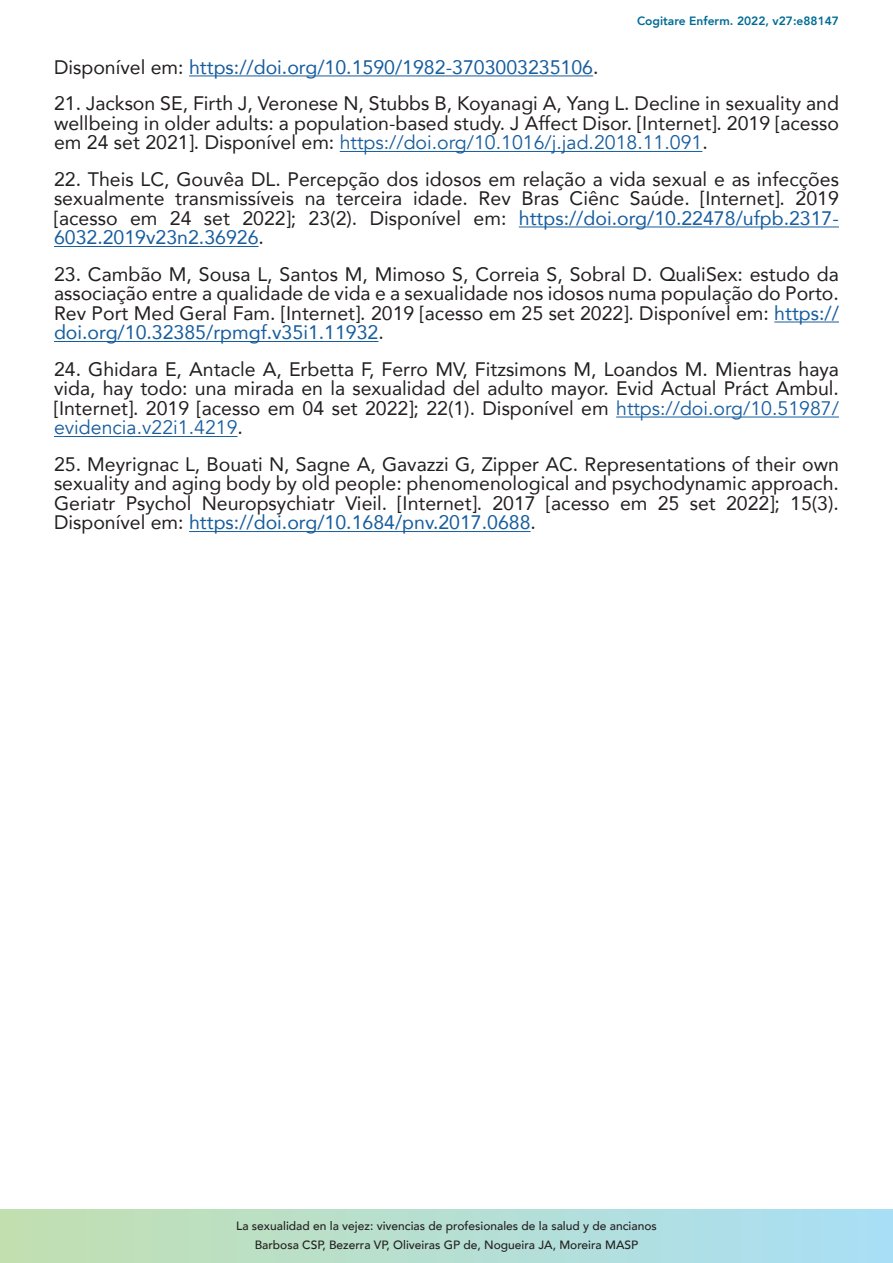
<style>
.page{position:relative;width:893px;height:1263px;background:#fff}
.page>*{position:absolute;margin:0;border:0;box-sizing:border-box;transform-origin:0 0}
.TEXTO{font:19.5px/19.5px "Avenir";color:#231f20;text-align:justify}
.TEXTO-2{font:19.5px "Avenir";color:#175d9e}
.t1{font:500 12px/18.6px "Avenir";color:#231f20;text-align:center}
.t2{font:800 12px "Avenir";color:#006c95}
.s1{color:#231f20}
.s2{color:#175d9e}
.s3{font-style:inherit}
</style>
<div class="page">
<svg style="left:0;top:1209px;width:893px;height:54px;background:#b6dfd2"></svg>
<hr style="left:189px;top:75px;width:404px;height:1px;background:#175d9e">
<hr style="left:340px;top:151px;width:362px;height:1px;background:#175d9e">
<hr style="left:519px;top:226px;width:320px;height:1px;background:#175d9e">
<hr style="left:54px;top:246px;width:205px;height:1px;background:#175d9e">
<hr style="left:774px;top:321px;width:65px;height:1px;background:#175d9e">
<hr style="left:54px;top:341px;width:324px;height:1px;background:#175d9e">
<hr style="left:616px;top:416px;width:223px;height:1px;background:#175d9e">
<hr style="left:54px;top:436px;width:184px;height:1px;background:#175d9e">
<hr style="left:189px;top:531px;width:342px;height:1px;background:#175d9e">
<p class="t2" style="left:637px;top:10px;width:203px">Cogitare Enferm. 2022, v27:e88147</p>
<p class="TEXTO-2" style="left:54px;top:51px;width:546px"><span class="s1">Disponível em:</span> https://doi.org/10.1590/1982-3703003235106<span class="s1">.</span></p>
<p class="TEXTO" style="left:54px;top:93px;width:786px">21. Jackson SE, Firth J, Veronese N, Stubbs B, Koyanagi A, Yang L. Decline in sexuality and wellbeing in older adults: a population-based study. J Affect Disor. [Internet]. 2019 [acesso em 24 set 2021]. Disponível em: <span class="s2">https://doi.org/10.1016/j.jad.2018.11.091</span>.</p>
<p class="TEXTO" style="left:54px;top:168px;width:786px">22. Theis LC, Gouvêa DL. Percepção dos idosos em relação a vida sexual e as infecções sexualmente transmissíveis na terceira idade. Rev Bras Ciênc Saúde. [Internet]. 2019 [acesso em 24 set 2022]; 23(2). Disponível em: <span class="s2">https://doi.org/10.22478/ufpb.2317- 6032.2019v23n2.36926</span>.</p>
<p class="TEXTO" style="left:54px;top:263px;width:786px">23. Cambão M, Sousa L, Santos M, Mimoso S, Correia S, Sobral D. QualiSex: estudo da associação entre a qualidade de vida e a sexualidade nos idosos numa população do Porto.<br>Rev Port Med Geral Fam. [Internet]. 2019 [acesso em 25 set 2022]. Disponível em: <span class="s2">https:// doi.org/10.32385/rpmgf.v35i1.11932</span>.</p>
<p class="TEXTO" style="left:54px;top:358px;width:786px">24. Ghidara E, Antacle A, Erbetta F, Ferro MV, Fitzsimons M, Loandos M. Mientras haya vida, hay todo: una mirada en la sexualidad del adulto mayor. Evid Actual Práct Ambul. [Internet]. 2019 [acesso em 04 set 2022]; 22(1). <span class="s3">D</span>isponível em <span class="s2">https://doi.org/10.51987/ evidencia.v22i1.4219</span>.</p>
<p class="TEXTO" style="left:54px;top:453px;width:786px">25. Meyrignac L, Bouati N, Sagne A, Gavazzi G, Zipper AC. Representations of their own sexuality and aging body by old people: phenomenological and psychodynamic approach.<br>Geriatr Psychol Neuropsychiatr Vieil. [Internet]. 2017 [acesso em 25 set 2022]; 15(3).<br>Disponível em: <span class="s2">https://doi.org/10.1684/pnv.2017.0688</span>.</p>
<p class="t1" style="left:236px;top:1216px;width:422px">La sexualidad en la vejez: vivencias de profesionales de la salud y de ancianos<br>Barbosa CSP, Bezerra VP, Oliveiras GP de, Nogueira JA, Moreira MASP</p>
</div>
